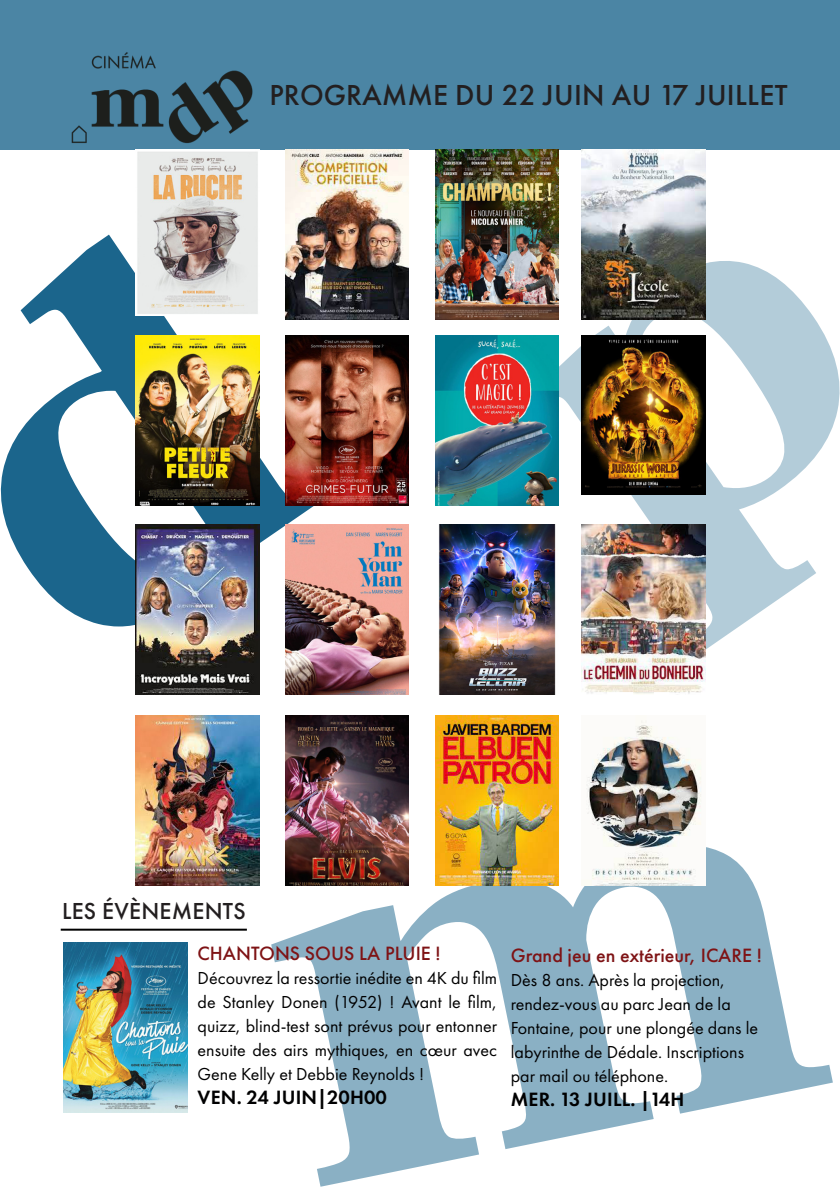
<style>
.page{position:relative;width:840px;height:1191px;background:#fff}
.page>*{position:absolute;margin:0;border:0;box-sizing:border-box;transform-origin:0 0}
.t1{font:500 30px "Futura PT";letter-spacing:.01em;color:#231f20}
.t2{font:500 24px "Futura PT";letter-spacing:.01em;color:#231f20}
.t3{font:500 20px "Futura PT";color:#7e1315}
.t4{font:600 20px "Futura PT";letter-spacing:.01em;color:#000001}
.t5{font:18px/24px "Futura PT";color:#000001}
</style>
<div class="page">
<svg style="left:271px;top:842px;width:561px;height:344px"></svg>
<svg style="left:524px;top:259px;width:315px;height:394px"></svg>
<svg style="left:0;top:235px;width:326px;height:391px"></svg>
<div style="left:0;top:0;width:839px;height:150px;background:#4b85a4"></div>
<img style="left:136px;top:151px;width:123px;height:165px">
<img style="left:285px;top:150px;width:123px;height:170px">
<img style="left:435px;top:150px;width:123px;height:170px">
<img style="left:581px;top:335px;width:124px;height:159px">
<img style="left:136px;top:335px;width:123px;height:170px">
<img style="left:285px;top:335px;width:123px;height:170px">
<img style="left:435px;top:335px;width:123px;height:170px">
<img style="left:581px;top:150px;width:124px;height:169px">
<img style="left:136px;top:524px;width:123px;height:170px">
<img style="left:285px;top:524px;width:123px;height:170px">
<img style="left:439px;top:524px;width:119px;height:170px">
<img style="left:581px;top:524px;width:124px;height:170px">
<img style="left:136px;top:715px;width:123px;height:170px">
<img style="left:285px;top:715px;width:123px;height:170px">
<img style="left:435px;top:715px;width:123px;height:170px">
<img style="left:581px;top:720px;width:124px;height:165px">
<img style="left:63px;top:943px;width:124px;height:170px">
<hr style="left:61px;top:928px;width:186px;height:2px;background:#000001">
<img style="left:71px;top:52px;width:182px;height:92px">
<p class="t1" style="left:269px;top:77px;width:519px">PROGRAMME DU 22 JUIN AU 17 JUILLET</p>
<p class="t2" style="left:62px;top:896px;width:185px">LES ÉVÈNEMENTS</p>
<p class="t3" style="left:197px;top:941px;width:244px">CHANTONS SOUS LA PLUIE !</p>
<p class="t5" style="left:197px;top:966px;width:301px;text-align:justify">Découvrez la ressortie inédite en 4K du film de Stanley Donen (1952) ! Avant le film, quizz, blind-test sont prévus pour entonner ensuite des airs mythiques, en cœur avec Gene Kelly et Debbie Reynolds !</p>
<p class="t4" style="left:197px;top:1085px;width:190px">VEN. 24 JUIN|20H00</p>
<p class="t3" style="left:510px;top:943px;width:252px">Grand jeu en extérieur, ICARE !</p>
<p class="t5" style="left:510px;top:968px;width:249px">Dès 8 ans. Après la projection, rendez-vous au parc Jean de la<br>Fontaine, pour une plongée dans le labyrinthe de Dédale. Inscriptions par mail ou téléphone.</p>
<p class="t4" style="left:510px;top:1086px;width:175px">MER. 13 JUILL. |14H</p>
</div>
